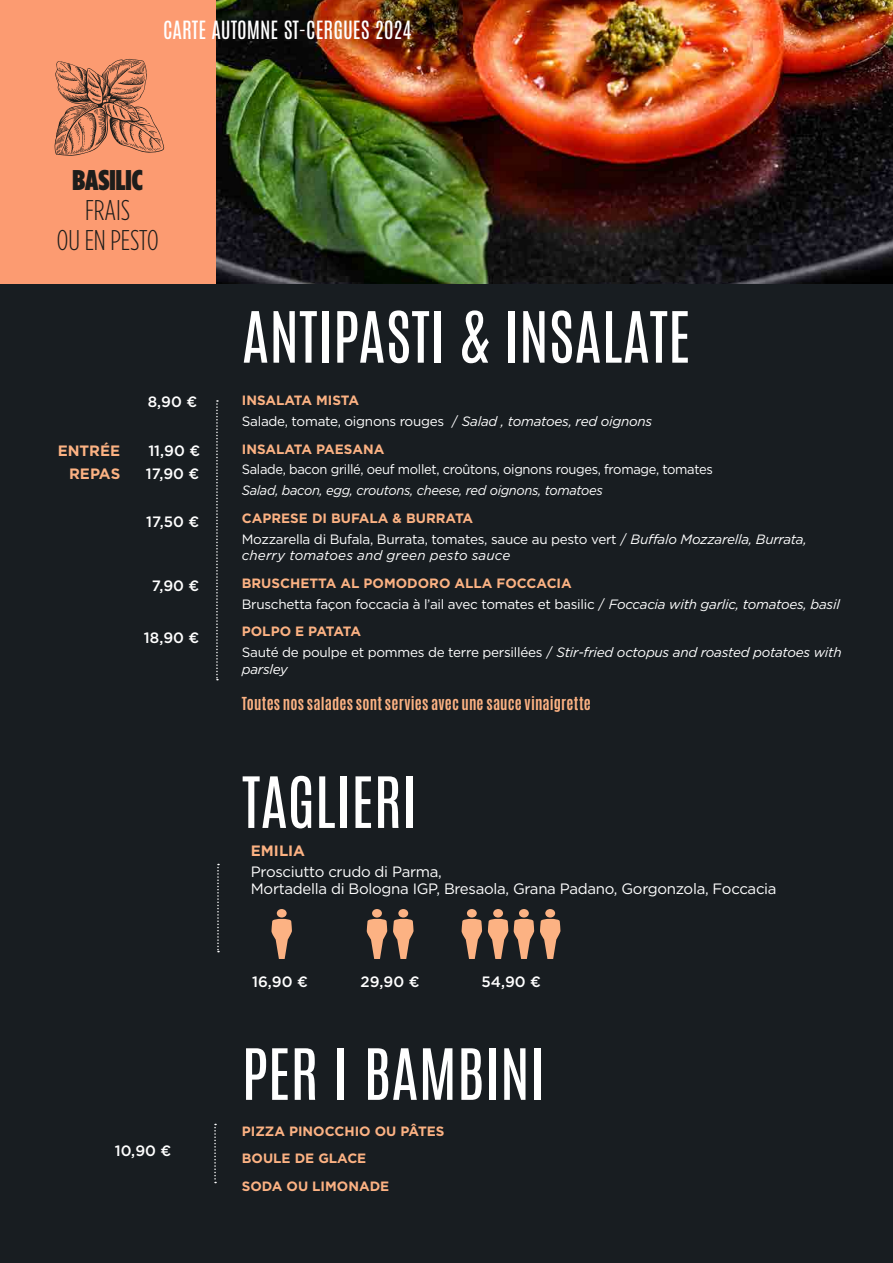
<style>
.page{position:relative;width:893px;height:1263px;background:#181d21}
.page>*{position:absolute;margin:0;border:0;box-sizing:border-box;transform-origin:0 0}
.t1{font:60px "Antonio";color:#fff}
.t2{font:300 28.5px/30px "Gotham Condensed";color:#1d1d1b;text-align:center}
.t3{font:900 28.5px "Gotham Condensed";color:#1d1d1b}
.t4{font:21px "Antonio";color:#fff}
.t5{font:15px/16.5px "Gotham";letter-spacing:-.02em;color:#fff}
.t6{font:500 15px/22.8px "Gotham";color:#fff}
.t7{font:700 15px "Antonio";letter-spacing:.015em;color:#fcb283}
.t8{font:700 15px/23.4px "Gotham";color:#fcb283;text-align:right}
.t9{font:13.5px/20.7px "Gotham";letter-spacing:-.02em;color:#fff}
.t10{font:13.5px "Gotham";letter-spacing:-.02em;color:#fff;scale:.96 1}
.t11{font:700 13.5px/27.8px "Gotham";color:#fcb283}
.t12{font:italic 13.5px "Gotham";letter-spacing:-.025em;color:#fff;scale:.96 1}
.t13{font:italic 13.5px "Gotham";letter-spacing:.01em;color:#fff}
.t14{font:italic 13.5px "Gotham";letter-spacing:-.025em;color:#fff}
.s1{font-weight:700;color:#fcb283}
.s2{font-style:italic}
</style>
<div class="page">
<div style="left:0;top:0;width:217px;height:284px;background:#fc9b71"></div>
<img style="left:216px;top:0;width:677px;height:284px">
<svg style="left:216px;top:400px;width:2px;height:280px"></svg>
<svg style="left:214px;top:1124px;width:2px;height:59px"></svg>
<svg style="left:217px;top:864px;width:2px;height:88px"></svg>
<div style="left:277px;top:909px;width:10px;height:8px;background:#fcb283;border-radius:50%"></div>
<svg style="left:271px;top:919px;width:21px;height:40px"></svg>
<div style="left:372px;top:909px;width:10px;height:8px;background:#fcb283;border-radius:50%"></div>
<svg style="left:367px;top:919px;width:20px;height:40px"></svg>
<div style="left:398px;top:909px;width:10px;height:8px;background:#fcb283;border-radius:50%"></div>
<svg style="left:393px;top:919px;width:21px;height:40px"></svg>
<div style="left:467px;top:909px;width:10px;height:8px;background:#fcb283;border-radius:50%"></div>
<svg style="left:462px;top:919px;width:20px;height:40px"></svg>
<div style="left:519px;top:909px;width:10px;height:8px;background:#fcb283;border-radius:50%"></div>
<svg style="left:514px;top:919px;width:20px;height:40px"></svg>
<div style="left:493px;top:909px;width:10px;height:8px;background:#fcb283;border-radius:50%"></div>
<svg style="left:488px;top:919px;width:20px;height:40px"></svg>
<div style="left:545px;top:909px;width:10px;height:8px;background:#fcb283;border-radius:50%"></div>
<svg style="left:540px;top:919px;width:20px;height:40px"></svg>
<svg style="left:54px;top:59px;width:111px;height:97px"></svg>
<h3 class="t4" style="left:163px;top:14px;width:250px">CARTE AUTOMNE ST-CERGUES 2024</h3>
<h2 class="t3" style="left:73px;top:163px;width:72px">BASILIC</h2>
<h2 class="t2" style="left:57px;top:195px;width:103px">FRAIS<br>OU EN PESTO</h2>
<p class="t8" style="left:58px;top:439px;width:64px">ENTRÉE<br>REPAS</p>
<p class="t6" style="left:148px;top:391px;width:51px">8,90 €</p>
<p class="t6" style="left:146px;top:439px;width:56px">11,90 €<br>17,90 €</p>
<p class="t6" style="left:146px;top:510px;width:55px">17,50 €</p>
<p class="t6" style="left:152px;top:574px;width:49px">7,90 €</p>
<p class="t6" style="left:144px;top:626px;width:57px">18,90 €</p>
<p class="t6" style="left:115px;top:1139px;width:58px">10,90 €</p>
<h1 class="t1" style="left:242px;top:293px;width:450px">ANTIPASTI &amp; INSALATE</h1>
<p class="t9" style="left:242px;top:390px;width:412px"><span class="s1">INSALATA MISTA<br></span>Salade, tomate, oignons rouges / <span class="s2">Salad , tomatoes, red oignons</span></p>
<p class="t11" style="left:242px;top:435px;width:144px">INSALATA PAESANA</p>
<p class="t10" style="left:242px;top:461px;width:492px">Salade, bacon grillé, oeuf mollet, croûtons, oignons rouges, fromage, tomates</p>
<p class="t12" style="left:242px;top:482px;width:378px">Salad, bacon, egg, croutons, cheese, red oignons, tomatoes</p>
<p class="t9" style="left:242px;top:507px;width:567px"><span class="s1">CAPRESE DI BUFALA &amp; BURRATA<br></span>Mozzarella di Bufala, Burrata, tomates, sauce au pesto vert / <span class="s2">Buffalo Mozzarella, Burrata,</span></p>
<p class="t13" style="left:242px;top:547px;width:270px">cherry tomatoes and green pesto sauce</p>
<p class="t9" style="left:242px;top:572px;width:600px"><span class="s1">BRUSCHETTA AL POMODORO ALLA FOCCACIA<br></span>Bruschetta façon foccacia à l’ail avec tomates et basilic / <span class="s2">Foccacia with garlic, tomatoes, basil</span></p>
<p class="t9" style="left:242px;top:621px;width:601px"><span class="s1">POLPO E PATATA<br></span>Sauté de poulpe et pommes de terre persillées / <span class="s2">Stir-fried octopus and roasted potatoes with</span></p>
<p class="t14" style="left:242px;top:660px;width:48px">parsley</p>
<p class="t7" style="left:242px;top:692px;width:351px">Toutes nos salades sont servies avec une sauce vinaigrette</p>
<h1 class="t1" style="left:242px;top:758px;width:177px">TAGLIERI</h1>
<p class="t8" style="left:251px;top:839px;width:56px">EMILIA</p>
<p class="t5" style="left:251px;top:863px;width:527px">Prosciutto crudo di Parma,<br>Mortadella di Bologna IGP, Bresaola, Grana Padano, Gorgonzola, Foccacia</p>
<p class="t6" style="left:252px;top:970px;width:57px">16,90 €</p>
<p class="t6" style="left:361px;top:970px;width:60px">29,90 €</p>
<p class="t6" style="left:481px;top:970px;width:61px">54,90 €</p>
<h1 class="t1" style="left:242px;top:1030px;width:305px">PER I BAMBINI</h1>
<p class="t11" style="left:242px;top:1117px;width:204px">PIZZA PINOCCHIO OU PÂTES<br>BOULE DE GLACE<br>SODA OU LIMONADE</p>
</div>
